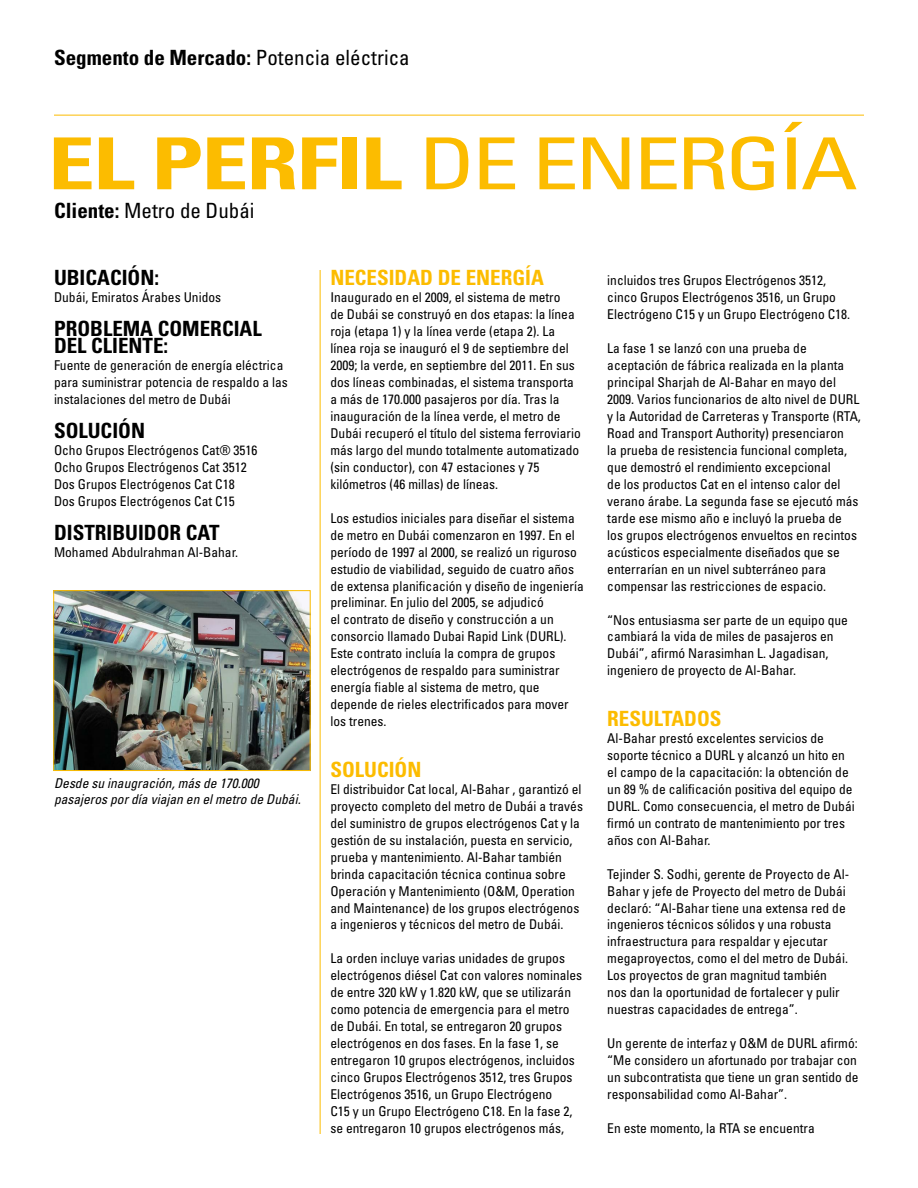
<style>
.page{position:relative;width:918px;height:1188px;background:#fff}
.page>*{position:absolute;margin:0;border:0;box-sizing:border-box;transform-origin:0 0}
.t1{font:condensed 71.7px "Univers LT Std";letter-spacing:-.04em;color:#fcbc00;scale:1.3 1}
.t2{font:700 condensed 21px/17px "Univers LT Std";color:#000}
.t3{font:700 condensed 21px "Univers LT Std";color:#fcbc00}
.t4{font:condensed 21px "Univers LT Std";color:#000}
.t5{font:condensed 13.5px/17px "Univers LT Std";color:#000}
.t6{font:italic condensed 13.5px/16.5px "Univers";color:#000}
.s1{font-weight:400}
.s2{font-weight:700}
</style>
<div class="page">
<img style="left:56px;top:592px;width:252px;height:177px">
<div style="left:54px;top:590px;width:256px;height:181px;border:1px solid #fcbc00"></div>
<hr style="left:320px;top:270px;width:1px;height:864px;background:#fcbc00">
<hr style="left:54px;top:115px;width:810px;height:1px;background:#fcbc00">
<h2 class="t2" style="left:54px;top:49px;width:357px">Segmento de Mercado: <span class="s1">Potencia eléctrica</span></h2>
<h1 class="t1" style="left:48px;top:118px;width:625px"><span class="s2">EL PERFIL</span> DE ENERGÍA</h1>
<h2 class="t4" style="left:54px;top:197px;width:202px"><span class="s2">Cliente:</span> Metro de Dubái</h2>
<h2 class="t2" style="left:54px;top:269px;width:107px">UBICACIÓN:</h2>
<p class="t5" style="left:54px;top:289px;width:169px">Dubái, Emiratos Árabes Unidos</p>
<h2 class="t2" style="left:54px;top:320px;width:209px">PROBLEMA COMERCIAL<br>DEL CLIENTE:</h2>
<p class="t5" style="left:54px;top:357px;width:235px">Fuente de generación de energía eléctrica para suministrar potencia de respaldo a las instalaciones del metro de Dubái</p>
<h2 class="t2" style="left:54px;top:422px;width:93px">SOLUCIÓN</h2>
<p class="t5" style="left:54px;top:441px;width:205px">Ocho Grupos Electrógenos Cat® 3516<br>Ocho Grupos Electrógenos Cat 3512<br>Dos Grupos Electrógenos Cat C18<br>Dos Grupos Electrógenos Cat C15</p>
<h2 class="t2" style="left:54px;top:524px;width:167px">DISTRIBUIDOR CAT</h2>
<p class="t5" style="left:54px;top:543px;width:186px">Mohamed Abdulrahman Al-Bahar.</p>
<p class="t6" style="left:54px;top:775px;width:248px">Desde su inaugración, más de 170.000 pasajeros por día viajan en el metro de Dubái.</p>
<h2 class="t3" style="left:330px;top:265px;width:215px">NECESIDAD DE ENERGÍA</h2>
<p class="t5" style="left:330px;top:289px;width:252px">Inaugurado en el 2009, el sistema de metro<br>de Dubái se construyó en dos etapas: la línea roja (etapa 1) y la línea verde (etapa 2). La línea roja se inauguró el 9 de septiembre del 2009; la verde, en septiembre del 2011. En sus dos líneas combinadas, el sistema transporta a más de 170.000 pasajeros por día. Tras la inauguración de la línea verde, el metro de Dubái recuperó el título del sistema ferroviario más largo del mundo totalmente automatizado (sin conductor), con 47 estaciones y 75 kilómetros (46 millas) de líneas.</p>
<p class="t5" style="left:330px;top:509px;width:255px">Los estudios iniciales para diseñar el sistema de metro en Dubái comenzaron en 1997. En el período de 1997 al 2000, se realizó un riguroso estudio de viabilidad, seguido de cuatro años de extensa planificación y diseño de ingeniería preliminar. En julio del 2005, se adjudicó<br>el contrato de diseño y construcción a un consorcio llamado Dubai Rapid Link (DURL).<br>Este contrato incluía la compra de grupos electrógenos de respaldo para suministrar energía fiable al sistema de metro, que depende de rieles electrificados para mover los trenes.</p>
<h2 class="t3" style="left:330px;top:757px;width:93px">SOLUCIÓN</h2>
<p class="t5" style="left:330px;top:780px;width:254px">El distribuidor Cat local, Al-Bahar , garantizó el proyecto completo del metro de Dubái a través del suministro de grupos electrógenos Cat y la gestión de su instalación, puesta en servicio, prueba y mantenimiento. Al-Bahar también brinda capacitación técnica continua sobre Operación y Mantenimiento (O&amp;M, Operation and Maintenance) de los grupos electrógenos a ingenieros y técnicos del metro de Dubái.</p>
<p class="t5" style="left:330px;top:950px;width:253px">La orden incluye varias unidades de grupos electrógenos diésel Cat con valores nominales de entre 320 kW y 1.820 kW, que se utilizarán como potencia de emergencia para el metro de Dubái. En total, se entregaron 20 grupos electrógenos en dos fases. En la fase 1, se entregaron 10 grupos electrógenos, incluidos cinco Grupos Electrógenos 3512, tres Grupos Electrógenos 3516, un Grupo Electrógeno<br>C15 y un Grupo Electrógeno C18. En la fase 2, se entregaron 10 grupos electrógenos más,</p>
<p class="t5" style="left:607px;top:272px;width:244px">incluidos tres Grupos Electrógenos 3512, cinco Grupos Electrógenos 3516, un Grupo<br>Electrógeno C15 y un Grupo Electrógeno C18.</p>
<p class="t5" style="left:607px;top:340px;width:255px">La fase 1 se lanzó con una prueba de aceptación de fábrica realizada en la planta principal Sharjah de Al-Bahar en mayo del 2009. Varios funcionarios de alto nivel de DURL y la Autoridad de Carreteras y Transporte (RTA, Road and Transport Authority) presenciaron<br>la prueba de resistencia funcional completa, que demostró el rendimiento excepcional<br>de los productos Cat en el intenso calor del verano árabe. La segunda fase se ejecutó más tarde ese mismo año e incluyó la prueba de los grupos electrógenos envueltos en recintos acústicos especialmente diseñados que se enterrarían en un nivel subterráneo para compensar las restricciones de espacio.</p>
<p class="t5" style="left:607px;top:611px;width:242px">“Nos entusiasma ser parte de un equipo que cambiará la vida de miles de pasajeros en Dubái”, afirmó Narasimhan L. Jagadisan, ingeniero de proyecto de Al-Bahar.</p>
<h2 class="t3" style="left:607px;top:706px;width:116px">RESULTADOS</h2>
<p class="t5" style="left:607px;top:730px;width:249px">Al-Bahar prestó excelentes servicios de soporte técnico a DURL y alcanzó un hito en el campo de la capacitación: la obtención de un 89 % de calificación positiva del equipo de DURL. Como consecuencia, el metro de Dubái firmó un contrato de mantenimiento por tres años con Al-Bahar.</p>
<p class="t5" style="left:607px;top:865px;width:243px">Tejinder S. Sodhi, gerente de Proyecto de Al-Bahar y jefe de Proyecto del metro de Dubái declaró: “Al-Bahar tiene una extensa red de ingenieros técnicos sólidos y una robusta infraestructura para respaldar y ejecutar megaproyectos, como el del metro de Dubái.<br>Los proyectos de gran magnitud también nos dan la oportunidad de fortalecer y pulir nuestras capacidades de entrega”.</p>
<p class="t5" style="left:607px;top:1035px;width:253px;text-align:justify">Un gerente de interfaz y O&amp;M de DURL afirmó: “Me considero un afortunado por trabajar con un subcontratista que tiene un gran sentido de responsabilidad como Al-Bahar”.</p>
<p class="t5" style="left:607px;top:1119px;width:209px">En este momento, la RTA se encuentra</p>
</div>
